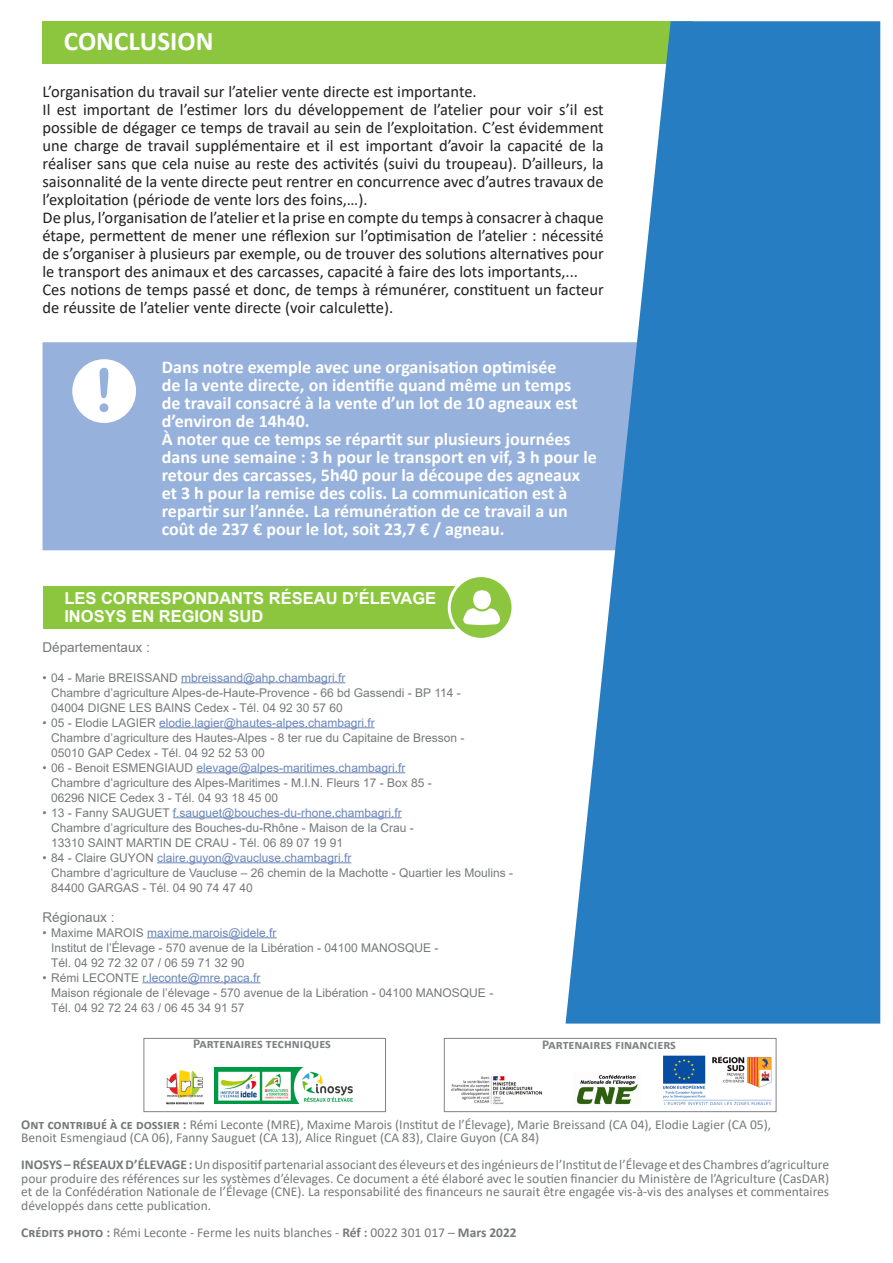
<style>
.page{position:relative;width:893px;height:1263px;background:#fff}
.page>*{position:absolute;margin:0;border:0;box-sizing:border-box;transform-origin:0 0}
.t1{font:60px "Arial Rounded MT Bold";color:#96b1dc}
.t2{font:700 27px "Calibri";color:#fff}
.t3{font:700 18px/18px "Calibri";color:#fff}
.t4{font:16.5px/18px "Calibri";color:#231f20;text-align:justify}
.t5{font:700 16.5px/18px "Arial";color:#fff}
.t6{font:13.5px/13.5px "Calibri";color:#76787b}
.t7{font:700 13.5px "Calibri";color:#808285}
.t8{font:13.5px "Arial";color:#76787b}
.t9{font:12px/15px "Arial";color:#76787b}
.t10{font:12px "Arial";color:#6985b9}
.s1{color:#76787b}
.s2{font-weight:700}
</style>
<div class="page">
<div style="left:43px;top:342px;width:523px;height:208px;background:#96b1dc"></div>
<div style="left:43px;top:21px;width:650px;height:43px;background:#8bc63e"></div>
<svg style="left:566px;top:21px;width:314px;height:1002px;background:#458ec7"></svg>
<div style="left:144px;top:1038px;width:242px;height:74px;border:1px solid #808285"></div>
<div style="left:444px;top:1038px;width:332px;height:74px;border:1px solid #808285"></div>
<img style="left:663px;top:1055px;width:108px;height:50px">
<img style="left:451px;top:1076px;width:91px;height:29px">
<img style="left:166px;top:1070px;width:38px;height:35px">
<img style="left:214px;top:1067px;width:139px;height:37px">
<img style="left:577px;top:1074px;width:61px;height:31px">
<div style="left:72px;top:359px;width:64px;height:64px;background:#fff;border-radius:50%"></div>
<div style="left:43px;top:586px;width:412px;height:42px;background:#8bc63e"></div>
<div style="left:449px;top:576px;width:64px;height:63px;background:#8bc63e;border-radius:50%"></div>
<div style="left:448px;top:574px;width:66px;height:67px;border:3px solid #fff;border-radius:50%"></div>
<hr style="left:181px;top:682px;width:164px;height:1px;background:#6985b9">
<hr style="left:159px;top:727px;width:216px;height:1px;background:#6985b9">
<hr style="left:196px;top:772px;width:209px;height:1px;background:#6985b9">
<hr style="left:173px;top:817px;width:229px;height:1px;background:#6985b9">
<hr style="left:157px;top:862px;width:194px;height:1px;background:#6985b9">
<hr style="left:147px;top:937px;width:130px;height:1px;background:#6985b9">
<hr style="left:142px;top:982px;width:119px;height:1px;background:#6985b9">
<svg style="left:463px;top:590px;width:37px;height:35px"></svg>
<p class="t2" style="left:64px;top:22px;width:151px">CONCLUSION</p>
<p class="t4" style="left:43px;top:83px;width:436px">L’organisation du travail sur l’atelier vente directe est importante.</p>
<p class="t4" style="left:43px;top:101px;width:563px">Il est important de l’estimer lors du développement de l’atelier pour voir s’il est possible de dégager ce temps de travail au sein de l’exploitation. C’est évidemment une charge de travail supplémentaire et il est important d’avoir la capacité de la réaliser sans que cela nuise au reste des activités (suivi du troupeau). D’ailleurs, la saisonnalité de la vente directe peut rentrer en concurrence avec d’autres travaux de l’exploitation (période de vente lors des foins,…).</p>
<p class="t4" style="left:43px;top:209px;width:563px">De plus, l’organisation de l’atelier et la prise en compte du temps à consacrer à chaque étape, permettent de mener une réflexion sur l’optimisation de l’atelier : nécessité de s’organiser à plusieurs par exemple, ou de trouver des solutions alternatives pour le transport des animaux et des carcasses, capacité à faire des lots importants,...</p>
<p class="t4" style="left:43px;top:281px;width:563px">Ces notions de temps passé et donc, de temps à rémunérer, constituent un facteur de réussite de l’atelier vente directe (voir calculette).</p>
<p class="t1" style="left:94px;top:355px;width:21px">!</p>
<p class="t3" style="left:162px;top:357px;width:418px">Dans notre exemple avec une organisation optimisée de la vente directe, on identifie quand même un temps de travail consacré à la vente d’un lot de 10 agneaux est d’environ de 14h40.</p>
<p class="t3" style="left:162px;top:429px;width:437px">À noter que ce temps se répartit sur plusieurs journées dans une semaine : 3 h pour le transport en vif, 3 h pour le retour des carcasses, 5h40 pour la découpe des agneaux et 3 h pour la remise des colis. La communication est à repartir sur l’année. La rémunération de ce travail a un coût de 237 € pour le lot, soit 23,7 € / agneau.</p>
<p class="t5" style="left:64px;top:589px;width:373px">LES CORRESPONDANTS RÉSEAU D’ÉLEVAGE<br>INOSYS EN REGION SUD</p>
<p class="t8" style="left:43px;top:637px;width:109px">Départementaux :</p>
<p class="t10" style="left:43px;top:669px;width:304px"><span class="s1">• 04 - Marie BREISSAND</span> mbreissand@ahp.chambagri.fr</p>
<p class="t9" style="left:51px;top:685px;width:411px">Chambre d’agriculture Alpes-de-Haute-Provence - 66 bd Gassendi - BP 114 -<br>04004 DIGNE LES BAINS Cedex - Tél. 04 92 30 57 60</p>
<p class="t10" style="left:43px;top:714px;width:334px"><span class="s1">• 05 - Elodie LAGIER</span> elodie.lagier@hautes-alpes.chambagri.fr</p>
<p class="t9" style="left:51px;top:730px;width:415px">Chambre d’agriculture des Hautes-Alpes - 8 ter rue du Capitaine de Bresson -<br>05010 GAP Cedex - Tél. 04 92 52 53 00</p>
<p class="t10" style="left:43px;top:759px;width:364px"><span class="s1">• 06 - Benoit ESMENGIAUD</span> elevage@alpes-maritimes.chambagri.fr</p>
<p class="t9" style="left:51px;top:775px;width:382px">Chambre d’agriculture des Alpes-Maritimes - M.I.N. Fleurs 17 - Box 85 -<br>06296 NICE Cedex 3 - Tél. 04 93 18 45 00</p>
<p class="t10" style="left:43px;top:804px;width:361px"><span class="s1">• 13 - Fanny SAUGUET</span> f.sauguet@bouches-du-rhone.chambagri.fr</p>
<p class="t9" style="left:51px;top:820px;width:364px">Chambre d’agriculture des Bouches-du-Rhône - Maison de la Crau -<br>13310 SAINT MARTIN DE CRAU - Tél. 06 89 07 19 91</p>
<p class="t10" style="left:43px;top:849px;width:310px"><span class="s1">• 84 - Claire GUYON</span> claire.guyon@vaucluse.chambagri.fr</p>
<p class="t9" style="left:51px;top:865px;width:463px">Chambre d’agriculture de Vaucluse – 26 chemin de la Machotte - Quartier les Moulins -<br>84400 GARGAS - Tél. 04 90 74 47 40</p>
<p class="t8" style="left:43px;top:907px;width:74px">Régionaux :</p>
<p class="t10" style="left:43px;top:924px;width:236px"><span class="s1">• Maxime MAROIS</span> maxime.marois@idele.fr</p>
<p class="t9" style="left:51px;top:940px;width:389px">Institut de l’Élevage - 570 avenue de la Libération - 04100 MANOSQUE -</p>
<p class="t9" style="left:51px;top:955px;width:195px">Tél. 04 92 72 32 07 / 06 59 71 32 90</p>
<p class="t10" style="left:43px;top:969px;width:220px"><span class="s1">• Rémi LECONTE</span> r.leconte@mre.paca.fr</p>
<p class="t9" style="left:51px;top:985px;width:444px">Maison régionale de l’élevage - 570 avenue de la Libération - 04100 MANOSQUE -</p>
<p class="t9" style="left:51px;top:1000px;width:195px">Tél. 04 92 72 24 63 / 06 45 34 91 57</p>
<p class="t7" style="left:193px;top:1034px;width:139px">Partenaires techniques</p>
<p class="t7" style="left:542px;top:1035px;width:135px">Partenaires financiers</p>
<p class="t6" style="left:21px;top:1117px;width:751px"><span class="s2">Ont contribué à ce dossier :</span> Rémi Leconte (MRE), Maxime Marois (Institut de l’Élevage), Marie Breissand (CA 04), Elodie Lagier (CA 05),<br>Benoit Esmengiaud (CA 06), Fanny Sauguet (CA 13), Alice Ringuet (CA 83), Claire Guyon (CA 84)</p>
<p class="t6" style="left:21px;top:1158px;width:809px;text-align:justify"><span class="s2">INOSYS – RÉSEAUX D’ÉLEVAGE :</span> Un dispositif partenarial associant des éleveurs et des ingénieurs de l’Institut de l’Élevage et des Chambres d’agriculture pour produire des références sur les systèmes d’élevages. Ce document a été élaboré avec le soutien financier du Ministère de l’Agriculture (CasDAR) et de la Confédération Nationale de l’Élevage (CNE). La responsabilité des financeurs ne saurait être engagée vis-à-vis des analyses et commentaires développés dans cette publication.</p>
<p class="t6" style="left:21px;top:1225px;width:497px"><span class="s2">Crédits photo :</span> Rémi Leconte - Ferme les nuits blanches - <span class="s2">Réf :</span> 0022 301 017 – <span class="s2">Mars 2022</span></p>
</div>
